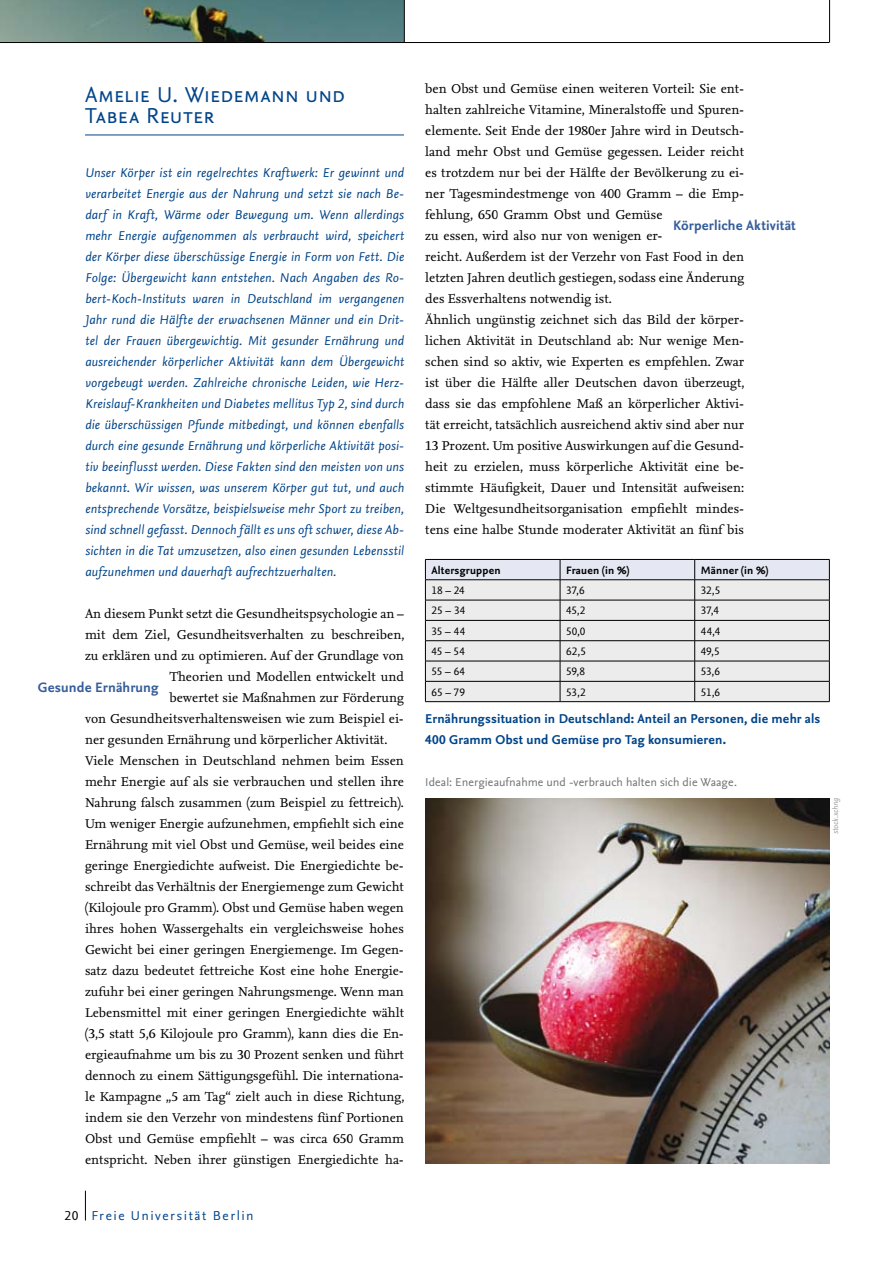
<style>
.page{position:relative;width:893px;height:1263px;background:#fff}
.page>*{position:absolute;margin:0;border:0;box-sizing:border-box;transform-origin:0 0}
.t1{font:22.5px/21px "Nexus Sans OT";letter-spacing:.005em;color:#004489}
.t2{font:700 14.25px "Nexus Sans OT";letter-spacing:.005em;color:#365e9b}
.t3{font:13.5px "Nexus Sans OT";letter-spacing:.115em;color:#004489}
.t4{font:13.35px/21px "Nexus Serif TF";color:#000}
.t5{font:italic 13.35px/21px "Nexus Sans OT";letter-spacing:.01em;color:#004489;text-align:justify}
.t6{font:700 13.35px/21px "Nexus Sans OT";letter-spacing:.01em;color:#004489}
.t7{font:12px "Nexus Sans OT";letter-spacing:.01em;color:#707173}
.t8{font:11.25px "Nexus Sans OT";letter-spacing:-.005em;color:#000}
.t9{font:700 11.25px "Nexus Sans OT";letter-spacing:.015em;color:#000}
.t10{font:italic 8.25px "Nexus Sans OT";color:#9c9d9f}
.s1{color:#000}
</style>
<div class="page">
<hr style="left:85px;top:135px;width:319px;height:1px;background:#004489">
<img style="left:425px;top:798px;width:404px;height:366px">
<svg style="left:425px;top:559px;width:405px;height:142px;background:#dddddf"></svg>
<hr style="left:425px;top:701px;width:135px;height:1px;background:#000">
<hr style="left:560px;top:701px;width:135px;height:1px;background:#000">
<hr style="left:695px;top:701px;width:135px;height:1px;background:#000">
<img style="left:0;top:0;width:404px;height:42px">
<hr style="left:0;top:42px;width:829px;height:1px;background:#000">
<hr style="left:404px;top:0;width:1px;height:43px;background:#000">
<hr style="left:829px;top:0;width:1px;height:43px;background:#000">
<svg style="left:85px;top:1191px;width:1px;height:29px"></svg>
<h1 class="t1" style="left:85px;top:84px;width:262px">Amelie U. Wiedemann und<br>Tabea Reuter</h1>
<p class="t5" style="left:85px;top:162px;width:320px">Unser Körper ist ein regelrechtes Kraftwerk: Er gewinnt und verarbeitet Energie aus der Nahrung und setzt sie nach Be&shy;darf in Kraft, Wärme oder Bewegung um. Wenn allerdings mehr Energie aufgenommen als verbraucht wird, speichert der Körper diese überschüssige Energie in Form von Fett. Die Folge: Übergewicht kann entstehen. Nach Angaben des Ro&shy;bert-Koch-Instituts waren in Deutschland im vergangenen Jahr rund die Hälfte der erwachsenen Männer und ein Drit&shy;tel der Frauen übergewichtig. Mit gesunder Ernährung und ausreichender körperlicher Aktivität kann dem Übergewicht vorgebeugt werden. Zahlreiche chronische Leiden, wie Herz-Kreislauf-Krankheiten und Diabetes mellitus Typ 2, sind durch die überschüssigen Pfunde mitbedingt, und können ebenfalls durch eine gesunde Ernährung und körperliche Aktivität posi&shy;tiv beeinflusst werden. Diese Fakten sind den meisten von uns bekannt. Wir wissen, was unserem Körper gut tut, und auch entsprechende Vorsätze, beispielsweise mehr Sport zu treiben, sind schnell gefasst. Dennoch fällt es uns oft schwer, diese Ab&shy;sichten in die Tat umzusetzen, also einen gesunden Lebensstil aufzunehmen und dauerhaft aufrechtzuerhalten.</p>
<p class="t4" style="left:85px;top:603px;width:320px">An diesem Punkt setzt die Gesundheitspsychologie an –</p>
<p class="t4" style="left:85px;top:624px;width:321px">mit dem Ziel, Gesundheitsverhalten zu beschreiben,</p>
<p class="t4" style="left:85px;top:645px;width:320px">zu erklären und zu optimieren. Auf der Grundlage von</p>
<p class="t4" style="left:169px;top:666px;width:236px">Theorien und Modellen entwickelt und</p>
<p class="t4" style="left:169px;top:687px;width:236px">bewertet sie Maßnahmen zur Förderung</p>
<p class="t4" style="left:85px;top:708px;width:320px">von Gesundheitsverhaltensweisen wie zum Beispiel ei-</p>
<p class="t4" style="left:85px;top:729px;width:304px">ner gesunden Ernährung und körperlicher Aktivität.</p>
<p class="t4" style="left:85px;top:750px;width:320px">Viele Menschen in Deutschland nehmen beim Essen</p>
<p class="t4" style="left:85px;top:771px;width:320px">mehr Energie auf als sie verbrauchen und stellen ihre</p>
<p class="t4" style="left:85px;top:792px;width:320px">Nahrung falsch zusammen (zum Beispiel zu fettreich).</p>
<p class="t4" style="left:85px;top:813px;width:320px">Um weniger Energie aufzunehmen, empfiehlt sich eine</p>
<p class="t4" style="left:85px;top:834px;width:320px">Ernährung mit viel Obst und Gemüse, weil beides eine</p>
<p class="t4" style="left:85px;top:855px;width:320px">geringe Energiedichte aufweist. Die Energiedichte be-</p>
<p class="t4" style="left:85px;top:876px;width:321px">schreibt das Verhältnis der Energiemenge zum Gewicht</p>
<p class="t4" style="left:85px;top:897px;width:320px">(Kilojoule pro Gramm). Obst und Gemüse haben wegen</p>
<p class="t4" style="left:85px;top:918px;width:320px">ihres hohen Wassergehalts ein vergleichsweise hohes</p>
<p class="t4" style="left:85px;top:939px;width:320px">Gewicht bei einer geringen Energiemenge. Im Gegen-</p>
<p class="t4" style="left:85px;top:960px;width:320px">satz dazu bedeutet fettreiche Kost eine hohe Energie-</p>
<p class="t4" style="left:85px;top:981px;width:320px">zufuhr bei einer geringen Nahrungsmenge. Wenn man</p>
<p class="t4" style="left:85px;top:1002px;width:321px">Lebensmittel mit einer geringen Energiedichte wählt</p>
<p class="t4" style="left:85px;top:1023px;width:320px">(3,5 statt 5,6 Kilojoule pro Gramm), kann dies die En-</p>
<p class="t4" style="left:85px;top:1044px;width:320px">ergieaufnahme um bis zu 30 Prozent senken und führt</p>
<p class="t4" style="left:85px;top:1065px;width:320px">dennoch zu einem Sättigungsgefühl. Die internationa-</p>
<p class="t4" style="left:85px;top:1086px;width:321px">le Kampagne „5 am Tag“ zielt auch in diese Richtung,</p>
<p class="t4" style="left:85px;top:1107px;width:320px">indem sie den Verzehr von mindestens fünf Portionen</p>
<p class="t4" style="left:85px;top:1128px;width:320px">Obst und Gemüse empfiehlt – was circa 650 Gramm</p>
<p class="t4" style="left:85px;top:1149px;width:320px">entspricht. Neben ihrer günstigen Energiedichte ha-</p>
<p class="t2" style="left:38px;top:678px;width:122px">Gesunde Ernährung</p>
<p class="t3" style="left:65px;top:1207px;width:190px"><span class="s1">20</span> Freie Universität Berlin</p>
<p class="t4" style="left:425px;top:78px;width:321px">ben Obst und Gemüse einen weiteren Vorteil: Sie ent&shy;halten zahlreiche Vitamine, Mineralstoffe und Spuren&shy;elemente. Seit Ende der 1980er Jahre wird in Deutsch&shy;land mehr Obst und Gemüse gegessen. Leider reicht es trotzdem nur bei der Hälfte der Bevölkerung zu ei&shy;ner Tagesmindestmenge von 400 Gramm – die Emp&shy;fehlung, 650 Gramm Obst und Gemüse<br>zu essen, wird also nur von wenigen er-<br>reicht. Außerdem ist der Verzehr von Fast Food in den letzten Jahren deutlich gestiegen, sodass eine Änderung des Essverhaltens notwendig ist.<br>Ähnlich ungünstig zeichnet sich das Bild der körper&shy;lichen Aktivität in Deutschland ab: Nur wenige Men&shy;schen sind so aktiv, wie Experten es empfehlen. Zwar ist über die Hälfte aller Deutschen davon überzeugt, dass sie das empfohlene Maß an körperlicher Aktivi&shy;tät erreicht, tatsächlich ausreichend aktiv sind aber nur 13 Prozent. Um positive Auswirkungen auf die Gesund&shy;heit zu erzielen, muss körperliche Aktivität eine be&shy;stimmte Häufigkeit, Dauer und Intensität aufweisen:<br>Die Weltgesundheitsorganisation empfiehlt mindes&shy;tens eine halbe Stunde moderater Aktivität an fünf bis</p>
<p class="t9" style="left:431px;top:563px;width:71px">Altersgruppen</p>
<p class="t9" style="left:566px;top:563px;width:65px">Frauen (in %)</p>
<p class="t9" style="left:701px;top:563px;width:69px">Männer (in %)</p>
<p class="t8" style="left:431px;top:583px;width:35px">18 – 24</p>
<p class="t8" style="left:566px;top:583px;width:20px">37,6</p>
<p class="t8" style="left:701px;top:583px;width:21px">32,5</p>
<p class="t8" style="left:431px;top:603px;width:36px">25 – 34</p>
<p class="t8" style="left:566px;top:603px;width:21px">45,2</p>
<p class="t8" style="left:701px;top:603px;width:20px">37,4</p>
<p class="t8" style="left:431px;top:624px;width:35px">35 – 44</p>
<p class="t8" style="left:566px;top:624px;width:21px">50,0</p>
<p class="t8" style="left:701px;top:624px;width:21px">44,4</p>
<p class="t8" style="left:431px;top:644px;width:35px">45 – 54</p>
<p class="t8" style="left:566px;top:644px;width:21px">62,5</p>
<p class="t8" style="left:701px;top:644px;width:20px">49,5</p>
<p class="t8" style="left:431px;top:664px;width:35px">55 – 64</p>
<p class="t8" style="left:566px;top:664px;width:20px">59,8</p>
<p class="t8" style="left:701px;top:664px;width:21px">53,6</p>
<p class="t8" style="left:431px;top:685px;width:35px">65 – 79</p>
<p class="t8" style="left:566px;top:685px;width:21px">53,2</p>
<p class="t8" style="left:701px;top:685px;width:21px">51,6</p>
<p class="t2" style="left:673px;top:216px;width:124px">Körperliche Aktivität</p>
<p class="t6" style="left:425px;top:708px;width:397px">Ernährungssituation in Deutschland: Anteil an Personen, die mehr als<br>400 Gramm Obst und Gemüse pro Tag konsumieren.</p>
<p class="t7" style="left:425px;top:774px;width:313px">Ideal: Energieaufnahme und -verbrauch halten sich die Waage.</p>
<p class="t10" style="left:830px;top:834px;width:38px;rotate:-90deg">stock.xchng</p>
</div>
